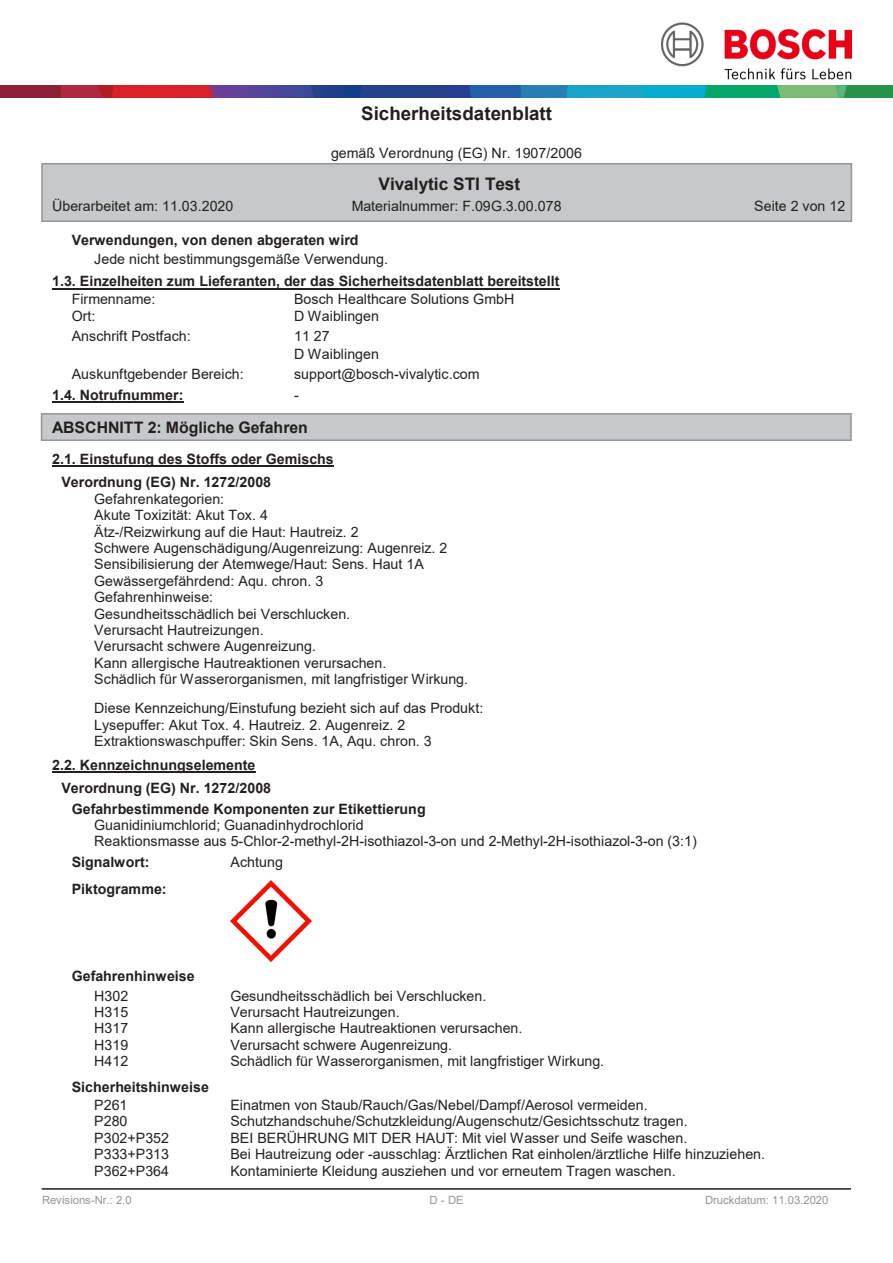
<style>
.page{position:relative;width:893px;height:1263px;background:#fff}
.page>*{position:absolute;margin:0;border:0;box-sizing:border-box;transform-origin:0 0}
.t1{font:700 18.75px "Arial";color:#231f20}
.t2{font:700 17.25px "Arial";letter-spacing:-.005em;color:#231f20}
.t3{font:700 15.9px "Arial";color:#231f20}
.t4{font:14.25px/16.4px "Arial";color:#231f20}
.t5{font:700 14.25px/17.2px "Arial";color:#231f20}
.t6{font:11.4px "Arial";color:#939598}
.s1{font-weight:400}
.s2{font-weight:700}
</style>
<div class="page">
<img style="left:661px;top:22px;width:190px;height:58px">
<div style="left:0;top:85px;width:61px;height:13px;background:#8f1f35"></div>
<svg style="left:61px;top:85px;width:832px;height:13px;background:#486982"></svg>
<div style="left:42px;top:164px;width:809px;height:57px;background:#c7c8ca"></div>
<div style="left:41px;top:163px;width:811px;height:59px;border:2px solid #939598"></div>
<div style="left:42px;top:414px;width:809px;height:26px;background:#c7c8ca"></div>
<div style="left:41px;top:413px;width:811px;height:28px;border:2px solid #939598"></div>
<hr style="left:42px;top:1188px;width:809px;height:2px;background:#231f20">
<img style="left:231px;top:881px;width:80px;height:80px">
<hr style="left:52px;top:288px;width:508px;height:1px;background:#231f20">
<hr style="left:52px;top:401px;width:132px;height:2px;background:#231f20">
<hr style="left:52px;top:465px;width:282px;height:2px;background:#231f20">
<hr style="left:52px;top:771px;width:204px;height:1px;background:#231f20">
<p class="t1" style="left:361px;top:101px;width:192px">Sicherheitsdatenblatt</p>
<p class="t4" style="left:331px;top:144px;width:253px">gemäß Verordnung (EG) Nr. 1907/2006</p>
<p class="t2" style="left:378px;top:171px;width:143px">Vivalytic STI Test</p>
<p class="t4" style="left:52px;top:198px;width:183px">Überarbeitet am: 11.03.2020</p>
<p class="t4" style="left:352px;top:198px;width:211px">Materialnummer: F.09G.3.00.078</p>
<p class="t4" style="left:754px;top:198px;width:93px">Seite 2 von 12</p>
<p class="t5" style="left:72px;top:232px;width:288px">Verwendungen, von denen abgeraten wird</p>
<p class="t5" style="left:72px;top:273px;width:489px;text-indent:-20px">1.3. Einzelheiten zum Lieferanten, der das Sicherheitsdatenblatt bereitstellt<br><span class="s1">Firmenname:</span></p>
<p class="t4" style="left:94px;top:251px;width:295px">Jede nicht bestimmungsgemäße Verwendung.</p>
<p class="t4" style="left:294px;top:290px;width:222px">Bosch Healthcare Solutions GmbH</p>
<p class="t4" style="left:72px;top:307px;width:25px">Ort:</p>
<p class="t4" style="left:294px;top:307px;width:86px">D Waiblingen</p>
<p class="t4" style="left:294px;top:345px;width:86px">D Waiblingen</p>
<p class="t4" style="left:72px;top:327px;width:120px">Anschrift Postfach:</p>
<p class="t4" style="left:294px;top:327px;width:37px">11 27</p>
<p class="t4" style="left:72px;top:365px;width:174px">Auskunftgebender Bereich:</p>
<p class="t4" style="left:294px;top:365px;width:187px">support@bosch-vivalytic.com</p>
<p class="t5" style="left:52px;top:386px;width:133px">1.4. Notrufnummer:</p>
<p class="t4" style="left:294px;top:387px;width:6px">-</p>
<p class="t3" style="left:52px;top:416px;width:257px">ABSCHNITT 2: Mögliche Gefahren</p>
<p class="t5" style="left:61px;top:448px;width:274px;line-height:22.6px;text-indent:-9px">2.1. Einstufung des Stoffs oder Gemischs<br>Verordnung (EG) Nr. 1272/2008</p>
<p class="t4" style="left:94px;top:491px;width:375px">Gefahrenkategorien:<br>Akute Toxizität: Akut Tox. 4<br>Ätz-/Reizwirkung auf die Haut: Hautreiz. 2<br>Schwere Augenschädigung/Augenreizung: Augenreiz. 2<br>Sensibilisierung der Atemwege/Haut: Sens. Haut 1A Gewässergefährdend: Aqu. chron. 3<br>Gefahrenhinweise:<br>Gesundheitsschädlich bei Verschlucken.<br>Verursacht Hautreizungen.<br>Verursacht schwere Augenreizung.<br>Kann allergische Hautreaktionen verursachen.<br>Schädlich für Wasserorganismen, mit langfristiger Wirkung.</p>
<p class="t4" style="left:94px;top:700px;width:390px">Diese Kennzeichung/Einstufung bezieht sich auf das Produkt:<br>Lysepuffer: Akut Tox. 4. Hautreiz. 2. Augenreiz. 2<br>Extraktionswaschpuffer: Skin Sens. 1A, Aqu. chron. 3</p>
<p class="t5" style="left:61px;top:753px;width:211px;line-height:23.2px;text-indent:-9px">2.2. Kennzeichnungselemente<br>Verordnung (EG) Nr. 1272/2008</p>
<p class="t4" style="left:94px;top:801px;width:604px;text-indent:-22px"><span class="s2">Gefahrbestimmende Komponenten zur Etikettierung<br></span>Guanidiniumchlorid; Guanadinhydrochlorid<br>Reaktionsmasse aus 5-Chlor-2-methyl-2H-isothiazol-3-on und 2-Methyl-2H-isothiazol-3-on (3:1)</p>
<p class="t5" style="left:72px;top:854px;width:79px">Signalwort:</p>
<p class="t4" style="left:231px;top:854px;width:54px">Achtung</p>
<p class="t5" style="left:72px;top:881px;width:96px">Piktogramme:</p>
<p class="t5" style="left:72px;top:968px;width:124px">Gefahrenhinweise</p>
<p class="t4" style="left:94px;top:987px;width:36px">H302</p>
<p class="t4" style="left:230px;top:987px;width:257px">Gesundheitsschädlich bei Verschlucken.</p>
<p class="t4" style="left:94px;top:1004px;width:36px">H315</p>
<p class="t4" style="left:230px;top:1004px;width:171px">Verursacht Hautreizungen.</p>
<p class="t4" style="left:94px;top:1020px;width:36px">H317</p>
<p class="t4" style="left:230px;top:1020px;width:294px">Kann allergische Hautreaktionen verursachen.</p>
<p class="t4" style="left:94px;top:1036px;width:36px">H319</p>
<p class="t4" style="left:230px;top:1036px;width:223px">Verursacht schwere Augenreizung.</p>
<p class="t4" style="left:94px;top:1053px;width:36px">H412</p>
<p class="t4" style="left:230px;top:1053px;width:375px">Schädlich für Wasserorganismen, mit langfristiger Wirkung.</p>
<p class="t5" style="left:72px;top:1079px;width:139px">Sicherheitshinweise</p>
<p class="t4" style="left:94px;top:1097px;width:35px">P261</p>
<p class="t4" style="left:230px;top:1097px;width:419px">Einatmen von Staub/Rauch/Gas/Nebel/Dampf/Aerosol vermeiden.</p>
<p class="t4" style="left:94px;top:1113px;width:35px">P280</p>
<p class="t4" style="left:230px;top:1113px;width:459px">Schutzhandschuhe/Schutzkleidung/Augenschutz/Gesichtsschutz tragen.</p>
<p class="t4" style="left:94px;top:1129px;width:76px">P302+P352</p>
<p class="t4" style="left:230px;top:1129px;width:459px">BEI BERÜHRUNG MIT DER HAUT: Mit viel Wasser und Seife waschen.</p>
<p class="t4" style="left:94px;top:1146px;width:76px">P333+P313</p>
<p class="t4" style="left:230px;top:1146px;width:536px">Bei Hautreizung oder -ausschlag: Ärztlichen Rat einholen/ärztliche Hilfe hinzuziehen.</p>
<p class="t4" style="left:94px;top:1162px;width:76px">P362+P364</p>
<p class="t4" style="left:230px;top:1162px;width:447px">Kontaminierte Kleidung ausziehen und vor erneutem Tragen waschen.</p>
<p class="t6" style="left:42px;top:1192px;width:91px">Revisions-Nr.: 2.0</p>
<p class="t6" style="left:430px;top:1192px;width:36px">D-DE</p>
<p class="t6" style="left:705px;top:1192px;width:125px">Druckdatum: 11.03.2020</p>
</div>
